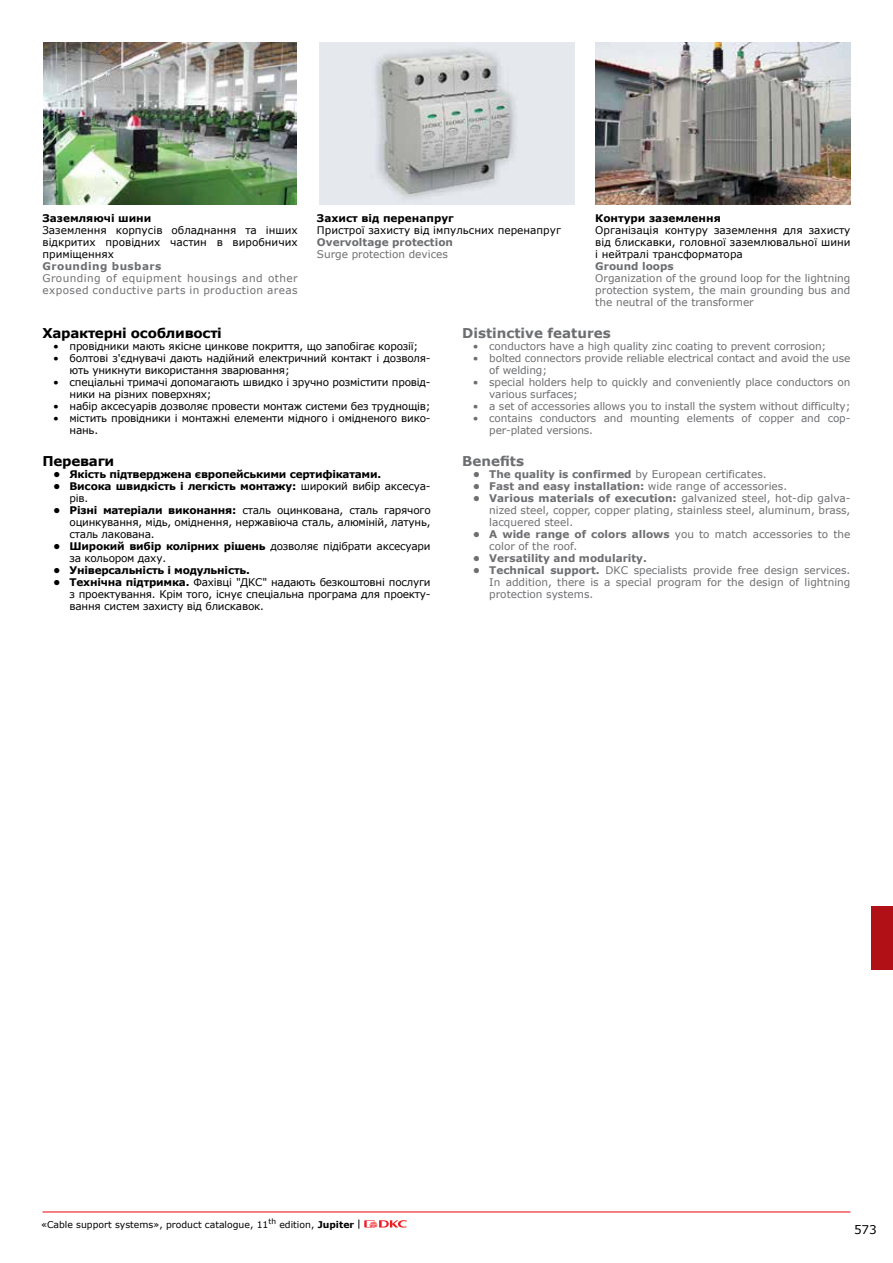
<style>
.page{position:relative;width:893px;height:1263px;background:#fff}
.page>*{position:absolute;margin:0;border:0;box-sizing:border-box;transform-origin:0 0}
.t1{font:700 13.5px "Verdana";letter-spacing:-.02em;color:#000}
.t2{font:700 13.5px "Verdana";color:#6d6e71}
.t3{font:12px "Verdana";color:#000}
.t4{font:10.5px/12px "Verdana";letter-spacing:-.02em;color:#000}
.t5{font:10.5px/12px "Verdana";letter-spacing:-.01em;color:#6d6e71}
.t6{font:700 10.5px/12px "Verdana";letter-spacing:-.02em;color:#000}
.t7{font:700 10.5px "Verdana";color:#6d6e71}
.t8{font:10.5px/12px "Verdana";letter-spacing:.04em;color:#6d6e71}
.t9{font:700 10.5px "Verdana";color:#000}
.t10{font:10.5px "Verdana";color:#000}
.t11{font:700 10.5px "Verdana";letter-spacing:.04em;color:#6d6e71}
.t12{font:9.3px "Verdana";color:#000}
.s1{font-weight:700}
.s2{font-weight:400}
</style>
<div class="page">
<svg style="left:358px;top:1219px;width:49px;height:10px"></svg>
<hr style="left:43px;top:1211px;width:807px;height:1px;background:#ed1d24">
<div style="left:872px;top:906px;width:21px;height:64px;background:#b11116"></div>
<img style="left:44px;top:43px;width:252px;height:162px">
<img style="left:319px;top:43px;width:255px;height:162px">
<img style="left:595px;top:43px;width:255px;height:162px">
<p class="t9" style="left:43px;top:211px;width:110px">Заземляючі шини</p>
<p class="t4" style="left:43px;top:224px;width:257px;text-align:justify">Заземлення корпусів обладнання та інших відкритих провідних частин в виробничих приміщеннях</p>
<p class="t11" style="left:43px;top:259px;width:120px">Grounding busbars</p>
<p class="t8" style="left:43px;top:272px;width:257px">Grounding of equipment housings and other exposed conductive parts in production areas</p>
<p class="t9" style="left:317px;top:211px;width:138px">Захист від перенапруг</p>
<p class="t10" style="left:317px;top:223px;width:245px">Пристрої захисту від імпульсних перенапруг</p>
<p class="t7" style="left:317px;top:235px;width:138px">Overvoltage protection</p>
<p class="t5" style="left:317px;top:248px;width:132px">Surge protection devices</p>
<p class="t9" style="left:595px;top:211px;width:127px">Контури заземлення</p>
<p class="t4" style="left:595px;top:224px;width:257px;text-align:justify">Організація контуру заземлення для захисту від блискавки, головної заземлювальної шини і нейтралі трансформатора</p>
<p class="t7" style="left:595px;top:259px;width:80px">Ground loops</p>
<p class="t5" style="left:595px;top:272px;width:257px;text-align:justify">Organization of the ground loop for the lightning protection system, the main grounding bus and the neutral of the transformer</p>
<p class="t2" style="left:462px;top:323px;width:150px">Distinctive features</p>
<p class="t5" style="left:473px;top:340px;width:355px">• conductors have a high quality zinc coating to prevent corrosion;</p>
<p class="t5" style="left:489px;top:352px;width:363px;text-indent:-16px">• bolted connectors provide reliable electrical contact and avoid the use of welding;</p>
<p class="t5" style="left:489px;top:376px;width:363px;text-indent:-16px">• special holders help to quickly and conveniently place conductors on various surfaces;</p>
<p class="t5" style="left:473px;top:400px;width:379px">• a set of accessories allows you to install the system without difficulty;</p>
<p class="t5" style="left:489px;top:412px;width:363px;text-indent:-16px">• contains conductors and mounting elements of copper and cop&shy;per-plated versions.</p>
<p class="t2" style="left:462px;top:452px;width:63px">Benefits</p>
<p class="t5" style="left:473px;top:468px;width:295px"><span class="s1">• The quality is confirmed</span> by European certificates.</p>
<p class="t7" style="left:473px;top:479px;width:316px">• Fast and easy installation: <span class="s2">wide range of accessories.</span></p>
<p class="t5" style="left:489px;top:492px;width:363px;text-align:justify;text-indent:-16px"><span class="s1">• Various materials of execution:</span> galvanized steel, hot-dip galva&shy;nized steel, copper, copper plating, stainless steel, aluminum, brass, lacquered steel.</p>
<p class="t5" style="left:489px;top:528px;width:363px;text-indent:-16px"><span class="s1">• A wide range of colors allows</span> you to match accessories to the color of the roof.</p>
<p class="t7" style="left:473px;top:551px;width:176px">• Versatility and modularity.</p>
<p class="t5" style="left:489px;top:564px;width:363px;text-align:justify;text-indent:-16px"><span class="s1">• Technical support.</span> DKC specialists provide free design services.<br>In addition, there is a special program for the design of lightning protection systems.</p>
<p class="t1" style="left:43px;top:323px;width:181px">Характерні особливості</p>
<p class="t4" style="left:53px;top:340px;width:367px">• провідники мають якісне цинкове покриття, що запобігає корозії;</p>
<p class="t4" style="left:70px;top:352px;width:363px;text-indent:-16px">• болтові з'єднувачі дають надійний електричний контакт і дозволя&shy;ють уникнути використання зварювання;</p>
<p class="t4" style="left:70px;top:376px;width:363px;text-indent:-16px">• спеціальні тримачі допомагають швидко і зручно розмістити провід&shy;ники на різних поверхнях;</p>
<p class="t4" style="left:53px;top:400px;width:379px">• набір аксесуарів дозволяє провести монтаж системи без труднощів;</p>
<p class="t4" style="left:70px;top:412px;width:363px;text-indent:-16px">• містить провідники і монтажні елементи мідного і омідненого вико&shy;нань.</p>
<p class="t1" style="left:43px;top:452px;width:73px">Переваги</p>
<p class="t6" style="left:53px;top:468px;width:330px">• Якість підтверджена європейськими сертифікатами.</p>
<p class="t6" style="left:70px;top:480px;width:363px;text-indent:-16px">• Висока швидкість і легкість монтажу: <span class="s2">широкий вибір аксесуа&shy;рів.</span></p>
<p class="t4" style="left:70px;top:504px;width:363px;text-align:justify;text-indent:-16px"><span class="s1">• Різні матеріали виконання:</span> сталь оцинкована, сталь гарячого оцинкування, мідь, оміднення, нержавіюча сталь, алюміній, латунь, сталь лакована.</p>
<p class="t4" style="left:70px;top:540px;width:363px;text-indent:-16px"><span class="s1">• Широкий вибір колірних рішень</span> дозволяє підібрати аксесуари за кольором даху.</p>
<p class="t6" style="left:53px;top:564px;width:198px">• Універсальність і модульність.</p>
<p class="t4" style="left:70px;top:576px;width:363px;text-align:justify;text-indent:-16px"><span class="s1">• Технічна підтримка.</span> Фахівці "ДКС" надають безкоштовні послуги з проектування. Крім того, існує спеціальна програма для проекту&shy;вання систем захисту від блискавок.</p>
<p class="t12" style="left:41px;top:1218px;width:315px">«Cable support systems», product catalogue, 11<sup>th</sup> edition, <span class="s1">Jupiter</span></p>
<p class="t3" style="left:854px;top:1221px;width:24px">573</p>
</div>
